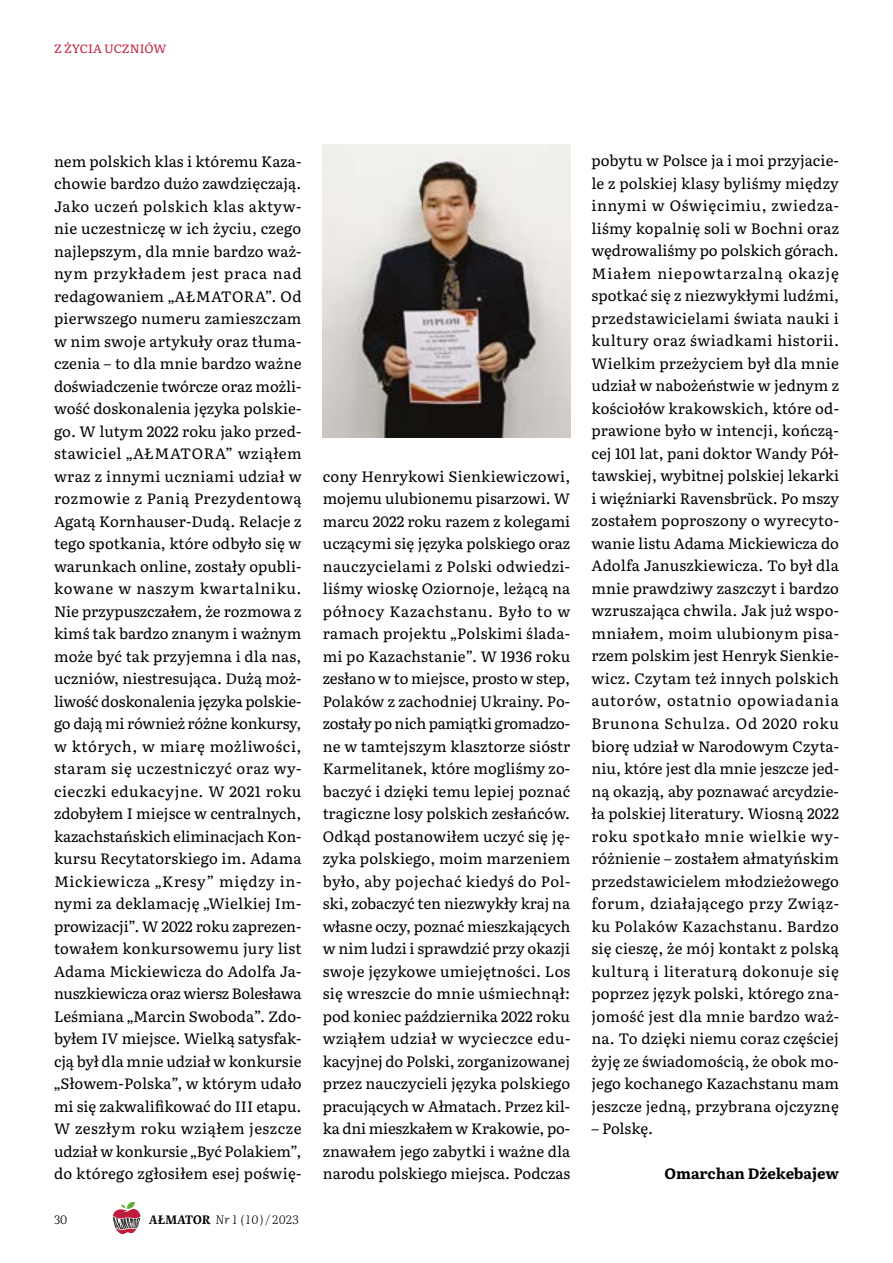
<style>
.page{position:relative;width:893px;height:1263px;background:#fff}
.page>*{position:absolute;margin:0;border:0;box-sizing:border-box;transform-origin:0 0}
.t1{font:15px/22.5px "Literata TT Text";letter-spacing:.005em;color:#000;text-align:justify}
.t2{font:700 15px "Literata TT Text";letter-spacing:-.005em;color:#000}
.t3{font:italic 300 12px "Literata TT Subhead";letter-spacing:.04em;color:#000}
.t4{font:12px "Literata TT Text";letter-spacing:-.005em;color:#c41d3e}
.t5{font:300 12px "Literata TT Subhead";color:#000}
.s1{font-weight:700}
</style>
<div class="page">
<svg style="left:113px;top:1202px;width:28px;height:31px"></svg>
<img style="left:323px;top:144px;width:247px;height:293px">
<p class="t4" style="left:54px;top:39px;width:114px">Z ŻYCIA UCZNIÓW</p>
<p class="t1" style="left:54px;top:149px;width:249px">nem polskich klas i któremu Kaza&shy;chowie bardzo dużo zawdzięczają.<br>Jako uczeń polskich klas aktyw&shy;nie uczestniczę w ich życiu, czego najlepszym, dla mnie bardzo waż&shy;nym przykładem jest praca nad redagowaniem „AŁMATORA”. Od pierwszego numeru zamieszczam w nim swoje artykuły oraz tłuma&shy;czenia – to dla mnie bardzo ważne doświadczenie twórcze oraz możli&shy;wość doskonalenia języka polskie&shy;go. W lutym 2022 roku jako przed&shy;stawiciel „AŁMATORA” wziąłem wraz z innymi uczniami udział w rozmowie z Panią Prezydentową Agatą Kornhauser-Dudą. Relacje z tego spotkania, które odbyło się w warunkach online, zostały opubli&shy;kowane w naszym kwartalniku.<br>Nie przypuszczałem, że rozmowa z kimś tak bardzo znanym i ważnym może być tak przyjemna i dla nas, uczniów, niestresująca. Dużą moż&shy;liwość doskonalenia języka polskie&shy;go dają mi również różne konkursy, w których, w miarę możliwości, staram się uczestniczyć oraz wy&shy;cieczki edukacyjne. W 2021 roku zdobyłem I miejsce w centralnych, kazachstańskich eliminacjach Kon&shy;kursu Recytatorskiego im. Adama Mickiewicza „Kresy” między in&shy;nymi za deklamację „Wielkiej Im&shy;prowizacji”. W 2022 roku zaprezen&shy;towałem konkursowemu jury list Adama Mickiewicza do Adolfa Ja&shy;nuszkiewicza oraz wiersz Bolesława Leśmiana „Marcin Swoboda”. Zdo&shy;byłem IV miejsce. Wielką satysfak&shy;cją był dla mnie udział w konkursie „Słowem-Polska”, w którym udało mi się zakwalifikować do III etapu.<br>W zeszłym roku wziąłem jeszcze udział w konkursie „Być Polakiem”, do którego zgłosiłem esej poświę-</p>
<p class="t5" style="left:54px;top:1210px;width:15px">30</p>
<p class="t3" style="left:149px;top:1210px;width:151px"><span class="s1">AŁMATOR</span> Nr 1 (10)/ 2023</p>
<p class="t1" style="left:323px;top:464px;width:249px">cony Henrykowi Sienkiewiczowi, mojemu ulubionemu pisarzowi. W marcu 2022 roku razem z kolegami uczącymi się języka polskiego oraz nauczycielami z Polski odwiedzi&shy;liśmy wioskę Oziornoje, leżącą na północy Kazachstanu. Było to w ramach projektu „Polskimi ślada&shy;mi po Kazachstanie”. W 1936 roku zesłano w to miejsce, prosto w step, Polaków z zachodniej Ukrainy. Po&shy;zostały po nich pamiątki gromadzo&shy;ne w tamtejszym klasztorze sióstr Karmelitanek, które mogliśmy zo&shy;baczyć i dzięki temu lepiej poznać tragiczne losy polskich zesłańców.<br>Odkąd postanowiłem uczyć się ję&shy;zyka polskiego, moim marzeniem było, aby pojechać kiedyś do Pol&shy;ski, zobaczyć ten niezwykły kraj na własne oczy, poznać mieszkających w nim ludzi i sprawdzić przy okazji swoje językowe umiejętności. Los się wreszcie do mnie uśmiechnął: pod koniec października 2022 roku wziąłem udział w wycieczce edu&shy;kacyjnej do Polski, zorganizowanej przez nauczycieli języka polskiego pracujących w Ałmatach. Przez kil&shy;ka dni mieszkałem w Krakowie, po&shy;znawałem jego zabytki i ważne dla narodu polskiego miejsca. Podczas</p>
<p class="t1" style="left:591px;top:149px;width:249px">pobytu w Polsce ja i moi przyjacie&shy;le z polskiej klasy byliśmy między innymi w Oświęcimiu, zwiedza&shy;liśmy kopalnię soli w Bochni oraz wędrowaliśmy po polskich górach.<br>Miałem niepowtarzalną okazję spotkać się z niezwykłymi ludźmi, przedstawicielami świata nauki i kultury oraz świadkami historii.<br>Wielkim przeżyciem był dla mnie udział w nabożeństwie w jednym z kościołów krakowskich, które od&shy;prawione było w intencji, kończą&shy;cej 101 lat, pani doktor Wandy Pół&shy;tawskiej, wybitnej polskiej lekarki i więźniarki Ravensbrück. Po mszy zostałem poproszony o wyrecyto&shy;wanie listu Adama Mickiewicza do Adolfa Januszkiewicza. To był dla mnie prawdziwy zaszczyt i bardzo wzruszająca chwila. Jak już wspo&shy;mniałem, moim ulubionym pisa&shy;rzem polskim jest Henryk Sienkie&shy;wicz. Czytam też innych polskich autorów, ostatnio opowiadania Brunona Schulza. Od 2020 roku biorę udział w Narodowym Czyta&shy;niu, które jest dla mnie jeszcze jed&shy;ną okazją, aby poznawać arcydzie&shy;ła polskiej literatury. Wiosną 2022 roku spotkało mnie wielkie wy&shy;różnienie – zostałem ałmatyńskim przedstawicielem młodzieżowego forum, działającego przy Związ&shy;ku Polaków Kazachstanu. Bardzo się cieszę, że mój kontakt z polską kulturą i literaturą dokonuje się poprzez język polski, którego zna&shy;jomość jest dla mnie bardzo waż&shy;na. To dzięki niemu coraz częściej żyję ze świadomością, że obok mo&shy;jego kochanego Kazachstanu mam jeszcze jedną, przybrana ojczyznę</p>
<p class="t1" style="left:591px;top:1116px;width:63px">– Polskę.</p>
<p class="t2" style="left:664px;top:1161px;width:176px">Omarchan Dżekebajew</p>
</div>
